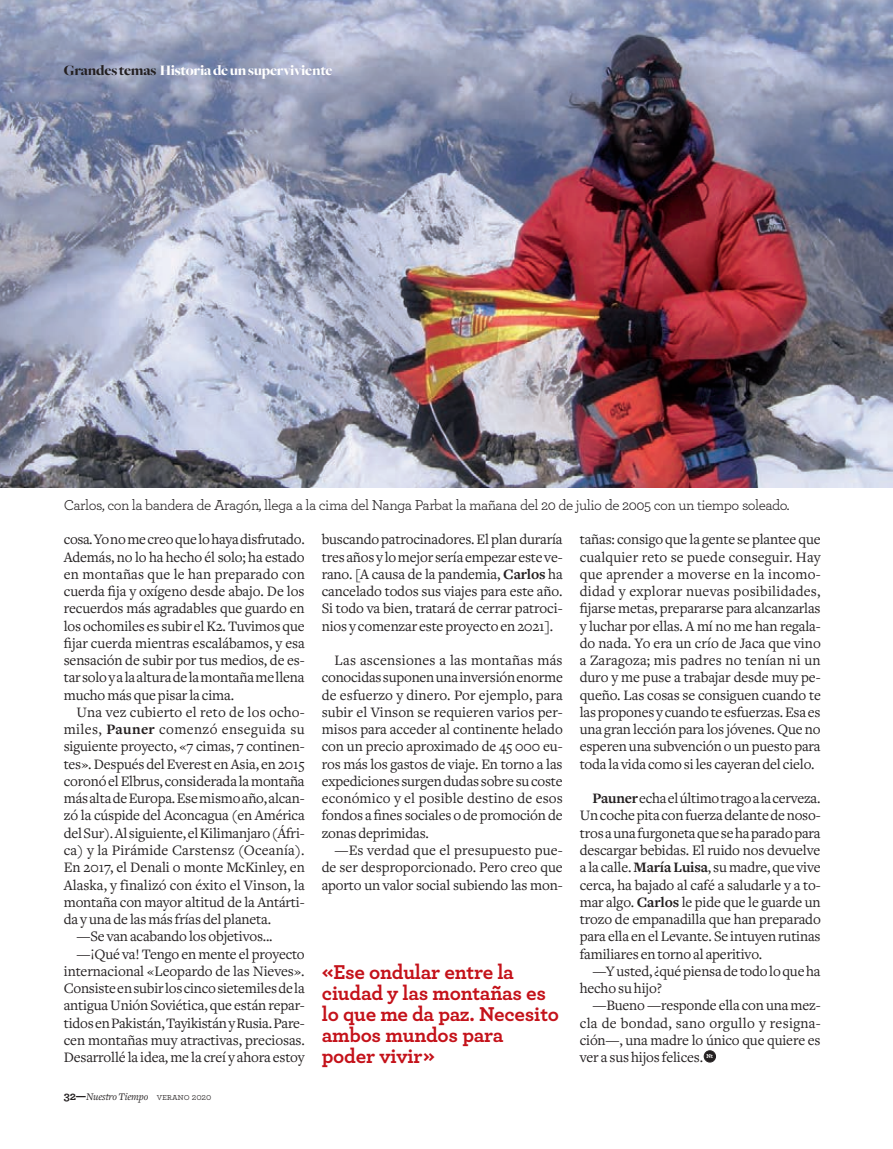
<style>
.page{position:relative;width:893px;height:1149px;background:#fff}
.page>*{position:absolute;margin:0;border:0;box-sizing:border-box;transform-origin:0 0}
.t1{font:700 21px/21px "Archer";letter-spacing:-.01em;color:#c4121a}
.t2{font:15px/17.2px "Freight Text";letter-spacing:-.01em;color:#231f20;text-align:justify}
.t3{font:15px "Archer";letter-spacing:-.03em;color:#231f20}
.t4{font:15px "Freight Text";letter-spacing:.01em;color:#231f20}
.t5{font:900 15px "Freight Big";letter-spacing:-.01em;color:#fff}
.t6{font:15px "Freight Text";letter-spacing:.025em;color:#231f20}
.t7{font:italic 10.5px "Freight Text";letter-spacing:-.01em;color:#231f20}
.t8{font:700 6px "Archer";color:#fff}
.s1{color:#231f20}
.s2{font-weight:700}
.s3{font-family:"Archer";font-weight:700;font-style:normal;font-size:12px}
.s4{font-family:"Archer Book SC";font-style:normal;font-size:9.75px}
.s5{font-family:"Archer";font-style:normal;font-size:9.75px}
</style>
<div class="page">
<img style="left:0;top:0;width:893px;height:487px">
<div style="left:705px;top:1050px;width:10px;height:11px;background:#231f20;border-radius:50%"></div>
<div style="left:704px;top:1050px;width:12px;height:11px;border:1px solid #231f20;border-radius:50%"></div>
<div style="left:705px;top:1050px;width:10px;height:11px;border:1px solid #231f20;border-radius:50%"></div>
<p class="t5" style="left:64px;top:62px;width:270px"><span class="s1">Grandes temas</span> Historia de un superviviente</p>
<p class="t3" style="left:64px;top:495px;width:727px">Carlos, con la bandera de Aragón, llega a la cima del Nanga Parbat la mañana del 20 de julio de 2005 con un tiempo soleado.</p>
<p class="t2" style="left:64px;top:531px;width:243px">cosa. Yo no me creo que lo haya disfrutado.<br>Además, no lo ha hecho él solo; ha estado en montañas que le han preparado con cuerda fija y oxígeno desde abajo. De los recuerdos más agradables que guardo en los ochomiles es subir el K2. Tuvimos que fijar cuerda mientras escalábamos, y esa sensación de subir por tus medios, de es&shy;tar solo y a la altura de la montaña me llena mucho más que pisar la cima.</p>
<p class="t4" style="left:77px;top:703px;width:230px">Una vez cubierto el reto de los ocho-</p>
<p class="t6" style="left:64px;top:720px;width:242px">miles, <span class="s2">Pauner</span> comenzó enseguida su</p>
<p class="t2" style="left:64px;top:738px;width:242px">siguiente proyecto, «7 cimas, 7 continen-</p>
<p class="t2" style="left:64px;top:755px;width:242px">tes». Después del Everest en Asia, en 2015</p>
<p class="t2" style="left:64px;top:772px;width:242px">coronó el Elbrus, considerada la montaña</p>
<p class="t2" style="left:64px;top:789px;width:242px">más alta de Europa. Ese mismo año, alcan-</p>
<p class="t2" style="left:64px;top:807px;width:242px">zó la cúspide del Aconcagua (en América</p>
<p class="t2" style="left:64px;top:824px;width:242px">del Sur). Al siguiente, el Kilimanjaro (Áfri-</p>
<p class="t4" style="left:64px;top:841px;width:242px">ca) y la Pirámide Carstensz (Oceanía).</p>
<p class="t2" style="left:64px;top:858px;width:243px">En 2017, el Denali o monte McKinley, en</p>
<p class="t2" style="left:64px;top:876px;width:242px">Alaska, y finalizó con éxito el Vinson, la</p>
<p class="t2" style="left:64px;top:893px;width:242px">montaña con mayor altitud de la Antárti-</p>
<p class="t2" style="left:64px;top:910px;width:209px">da y una de las más frías del planeta.</p>
<p class="t2" style="left:77px;top:927px;width:198px">—Se van acabando los objetivos...</p>
<p class="t2" style="left:77px;top:945px;width:230px">—¡Qué va! Tengo en mente el proyecto</p>
<p class="t2" style="left:64px;top:962px;width:242px">internacional «Leopardo de las Nieves».</p>
<p class="t2" style="left:64px;top:979px;width:242px">Consiste en subir los cinco sietemiles de la</p>
<p class="t2" style="left:64px;top:996px;width:242px">antigua Unión Soviética, que están repar-</p>
<p class="t2" style="left:64px;top:1014px;width:242px">tidos en Pakistán, Tayikistán y Rusia. Pare-</p>
<p class="t2" style="left:64px;top:1031px;width:243px">cen montañas muy atractivas, preciosas.</p>
<p class="t2" style="left:64px;top:1048px;width:242px">Desarrollé la idea, me la creí y ahora estoy</p>
<p class="t7" style="left:64px;top:1090px;width:149px"><span class="s3">32—</span>Nuestro Tiempo <span class="s4">verano</span> <span class="s5">2020</span></p>
<p class="t2" style="left:322px;top:531px;width:242px">buscando patrocinadores. El plan duraría tres años y lo mejor sería empezar este ve&shy;rano. [A causa de la pandemia, <span class="s2">Carlos</span> ha cancelado todos sus viajes para este año.<br>Si todo va bien, tratará de cerrar patroci&shy;nios y comenzar este proyecto en 2021].</p>
<p class="t2" style="left:322px;top:651px;width:243px;text-indent:13px">Las ascensiones a las montañas más conocidas suponen una inversión enorme de esfuerzo y dinero. Por ejemplo, para subir el Vinson se requieren varios per&shy;misos para acceder al continente helado con un precio aproximado de 45 000 eu&shy;ros más los gastos de viaje. En torno a las expediciones surgen dudas sobre su coste económico y el posible destino de esos fondos a fines sociales o de promoción de zonas deprimidas.</p>
<p class="t2" style="left:322px;top:841px;width:243px;text-indent:13px">—Es verdad que el presupuesto pue&shy;de ser desproporcionado. Pero creo que aporto un valor social subiendo las mon-</p>
<h1 class="t1" style="left:322px;top:961px;width:239px">«Ese ondular entre la ciudad y las montañas es lo que me da paz. Necesito ambos mundos para poder vivir»</h1>
<p class="t2" style="left:580px;top:531px;width:243px">tañas: consigo que la gente se plantee que cualquier reto se puede conseguir. Hay que aprender a moverse en la incomo&shy;didad y explorar nuevas posibilidades, fijarse metas, prepararse para alcanzarlas y luchar por ellas. A mí no me han regala&shy;do nada. Yo era un crío de Jaca que vino a Zaragoza; mis padres no tenían ni un duro y me puse a trabajar desde muy pe&shy;queño. Las cosas se consiguen cuando te las propones y cuando te esfuerzas. Esa es una gran lección para los jóvenes. Que no esperen una subvención o un puesto para toda la vida como si les cayeran del cielo.</p>
<p class="t2" style="left:580px;top:789px;width:243px;text-indent:13px"><span class="s2">Pauner</span> echa el último trago a la cerveza.<br>Un coche pita con fuerza delante de noso&shy;tros a una furgoneta que se ha parado para descargar bebidas. El ruido nos devuelve a la calle. <span class="s2">María Luisa</span>, su madre, que vive cerca, ha bajado al café a saludarle y a to&shy;mar algo. <span class="s2">Carlos</span> le pide que le guarde un trozo de empanadilla que han preparado para ella en el Levante. Se intuyen rutinas familiares en torno al aperitivo.</p>
<p class="t2" style="left:580px;top:962px;width:242px;text-indent:13px">—Y usted, ¿qué piensa de todo lo que ha hecho su hijo?</p>
<p class="t2" style="left:580px;top:996px;width:242px;text-indent:13px">—Bueno —responde ella con una mez&shy;cla de bondad, sano orgullo y resigna&shy;ción—, una madre lo único que quiere es ver a sus hijos felices.</p>
<p class="t8" style="left:707px;top:1052px;width:8px">Nt</p>
</div>
